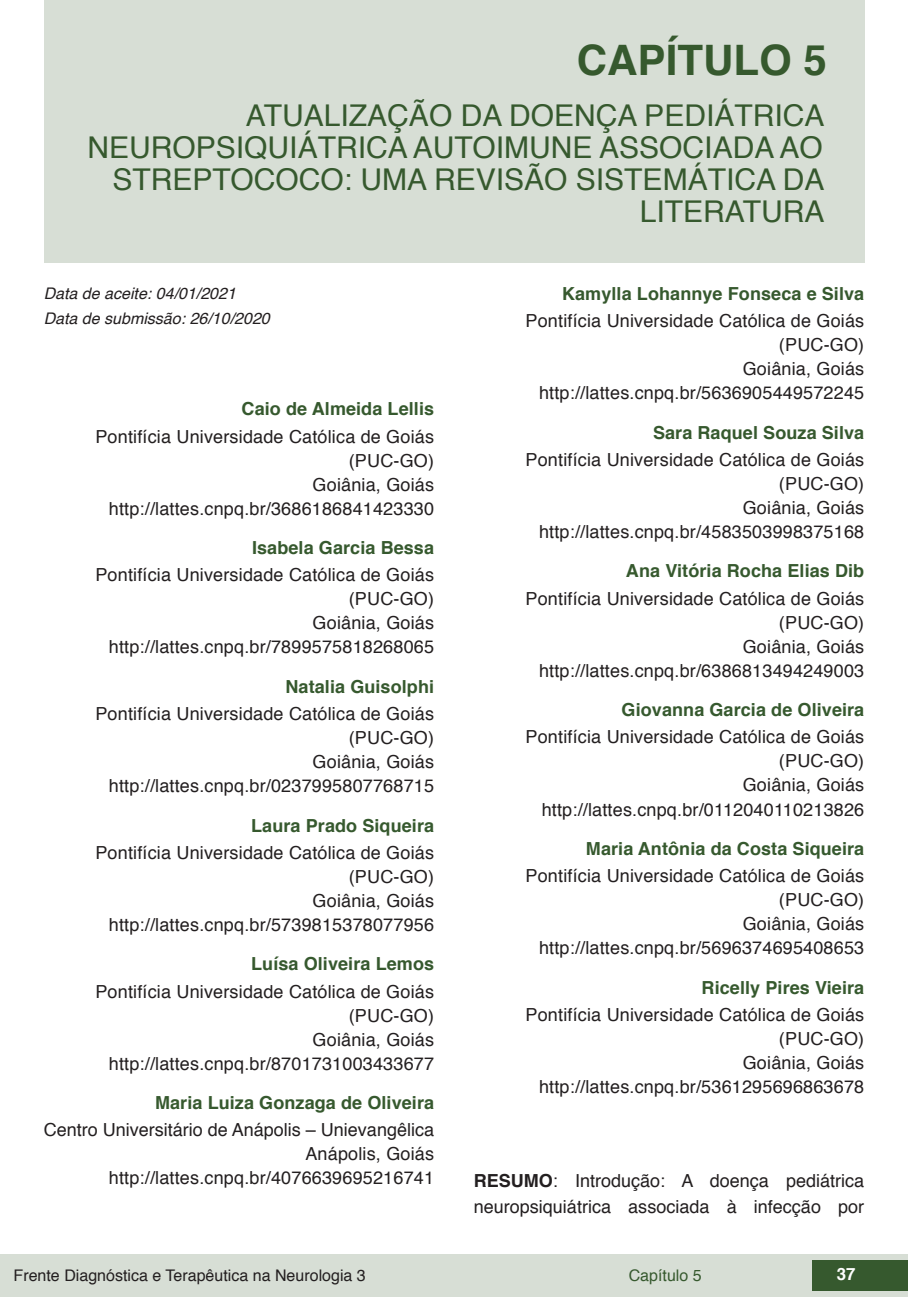
<style>
.page{position:relative;width:908px;height:1304px;background:#fff}
.page>*{position:absolute;margin:0;border:0;box-sizing:border-box;transform-origin:0 0}
.capítulos{font:700 42px "Helvetica";color:#36592e}
.nome_artigos{font:30px/32px "Helvetica";color:#36592e;text-align:right}
.info_autores{font:18px/24px "Helvetica";letter-spacing:.01em;color:#231f20;text-align:right}
.nome_autores{font:700 18px "Helvetica";letter-spacing:.005em;color:#36592e}
.Resumos_e_PC_TXT{font:18px/26px "Helvetica";color:#231f20}
.t1{font:700 16.8px "Helvetica";color:#fff}
.data{font:italic 16px "Helvetica";color:#231f20}
.t2{font:16px "Helvetica";color:#231f20}
.t3{font:16px "Helvetica";color:#36592e}
.s1{font-weight:700}
</style>
<div class="page">
<div style="left:0;top:1254px;width:906px;height:43px;background:#d7ded5"></div>
<div style="left:812px;top:1261px;width:95px;height:30px;background:#36592e"></div>
<div style="left:44px;top:0;width:819px;height:263px;background:#d7ded5"></div>
<p class="capítulos" style="left:576px;top:26px;width:251px">CAPÍTULO 5</p>
<p class="nome_artigos" style="left:87px;top:101px;width:738px">ATUALIZAÇÃO DA DOENÇA PEDIÁTRICA<br>NEUROPSIQUIÁTRICA AUTOIMUNE ASSOCIADA AO<br>STREPTOCOCO: UMA REVISÃO SISTEMÁTICA DA<br>LITERATURA</p>
<p class="data" style="left:44px;top:280px;width:194px">Data de aceite: 04/01/2021</p>
<p class="data" style="left:44px;top:306px;width:227px">Data de submissão: 26/10/2020</p>
<p class="nome_autores" style="left:241px;top:395px;width:194px">Caio de Almeida Lellis</p>
<p class="info_autores" style="left:95px;top:425px;width:340px">Pontifícia Universidade Católica de Goiás (PUC-GO)</p>
<p class="info_autores" style="left:312px;top:473px;width:123px">Goiânia, Goiás</p>
<p class="info_autores" style="left:109px;top:497px;width:326px">http://lattes.cnpq.br/3686186841423330</p>
<p class="nome_autores" style="left:252px;top:533px;width:183px">Isabela Garcia Bessa</p>
<p class="info_autores" style="left:95px;top:564px;width:340px">Pontifícia Universidade Católica de Goiás (PUC-GO)</p>
<p class="info_autores" style="left:312px;top:612px;width:123px">Goiânia, Goiás</p>
<p class="info_autores" style="left:109px;top:636px;width:326px">http://lattes.cnpq.br/7899575818268065</p>
<p class="nome_autores" style="left:285px;top:672px;width:150px">Natalia Guisolphi</p>
<p class="info_autores" style="left:95px;top:702px;width:340px">Pontifícia Universidade Católica de Goiás (PUC-GO)</p>
<p class="info_autores" style="left:312px;top:750px;width:123px">Goiânia, Goiás</p>
<p class="info_autores" style="left:109px;top:774px;width:326px">http://lattes.cnpq.br/0237995807768715</p>
<p class="nome_autores" style="left:251px;top:811px;width:184px">Laura Prado Siqueira</p>
<p class="info_autores" style="left:95px;top:841px;width:340px">Pontifícia Universidade Católica de Goiás (PUC-GO)</p>
<p class="info_autores" style="left:312px;top:889px;width:123px">Goiânia, Goiás</p>
<p class="info_autores" style="left:109px;top:913px;width:326px">http://lattes.cnpq.br/5739815378077956</p>
<p class="nome_autores" style="left:251px;top:949px;width:184px">Luísa Oliveira Lemos</p>
<p class="info_autores" style="left:95px;top:980px;width:340px">Pontifícia Universidade Católica de Goiás (PUC-GO)</p>
<p class="info_autores" style="left:312px;top:1028px;width:123px">Goiânia, Goiás</p>
<p class="info_autores" style="left:109px;top:1052px;width:326px">http://lattes.cnpq.br/8701731003433677</p>
<p class="nome_autores" style="left:155px;top:1088px;width:280px">Maria Luiza Gonzaga de Oliveira</p>
<p class="info_autores" style="left:44px;top:1118px;width:392px">Centro Universitário de Anápolis – Unievangêlica</p>
<p class="info_autores" style="left:305px;top:1142px;width:130px">Anápolis, Goiás</p>
<p class="info_autores" style="left:109px;top:1166px;width:326px">http://lattes.cnpq.br/4076639695216741</p>
<p class="nome_autores" style="left:562px;top:279px;width:303px">Kamylla Lohannye Fonseca e Silva</p>
<p class="info_autores" style="left:525px;top:310px;width:340px">Pontifícia Universidade Católica de Goiás (PUC-GO)</p>
<p class="info_autores" style="left:742px;top:358px;width:123px">Goiânia, Goiás</p>
<p class="info_autores" style="left:539px;top:382px;width:326px">http://lattes.cnpq.br/5636905449572245</p>
<p class="nome_autores" style="left:652px;top:418px;width:213px">Sara Raquel Souza Silva</p>
<p class="info_autores" style="left:525px;top:448px;width:340px">Pontifícia Universidade Católica de Goiás (PUC-GO)</p>
<p class="info_autores" style="left:742px;top:496px;width:123px">Goiânia, Goiás</p>
<p class="info_autores" style="left:539px;top:520px;width:326px">http://lattes.cnpq.br/4583503998375168</p>
<p class="nome_autores" style="left:625px;top:557px;width:240px">Ana Vitória Rocha Elias Dib</p>
<p class="info_autores" style="left:525px;top:587px;width:340px">Pontifícia Universidade Católica de Goiás (PUC-GO)</p>
<p class="info_autores" style="left:742px;top:635px;width:123px">Goiânia, Goiás</p>
<p class="info_autores" style="left:539px;top:659px;width:326px">http://lattes.cnpq.br/6386813494249003</p>
<p class="nome_autores" style="left:621px;top:695px;width:244px">Giovanna Garcia de Oliveira</p>
<p class="info_autores" style="left:525px;top:726px;width:340px">Pontifícia Universidade Católica de Goiás (PUC-GO)</p>
<p class="info_autores" style="left:742px;top:774px;width:123px">Goiânia, Goiás</p>
<p class="info_autores" style="left:541px;top:798px;width:324px">http://lattes.cnpq.br/0112040110213826</p>
<p class="nome_autores" style="left:585px;top:834px;width:280px">Maria Antônia da Costa Siqueira</p>
<p class="info_autores" style="left:525px;top:864px;width:340px">Pontifícia Universidade Católica de Goiás (PUC-GO)</p>
<p class="info_autores" style="left:742px;top:912px;width:123px">Goiânia, Goiás</p>
<p class="info_autores" style="left:539px;top:936px;width:326px">http://lattes.cnpq.br/5696374695408653</p>
<p class="nome_autores" style="left:701px;top:973px;width:164px">Ricelly Pires Vieira</p>
<p class="info_autores" style="left:525px;top:1003px;width:340px">Pontifícia Universidade Católica de Goiás (PUC-GO)</p>
<p class="info_autores" style="left:742px;top:1051px;width:123px">Goiânia, Goiás</p>
<p class="info_autores" style="left:539px;top:1075px;width:326px">http://lattes.cnpq.br/5361295696863678</p>
<p class="Resumos_e_PC_TXT" style="left:473px;top:1168px;width:392px"><span class="s1">RESUMO</span>: Introdução: A doença pediátrica neuropsiquiátrica associada à infecção por</p>
<p class="t2" style="left:14px;top:1263px;width:353px">Frente Diagnóstica e Terapêutica na Neurologia 3</p>
<p class="t3" style="left:628px;top:1263px;width:74px">Capítulo 5</p>
<p class="t1" style="left:836px;top:1261px;width:20px">37</p>
</div>
